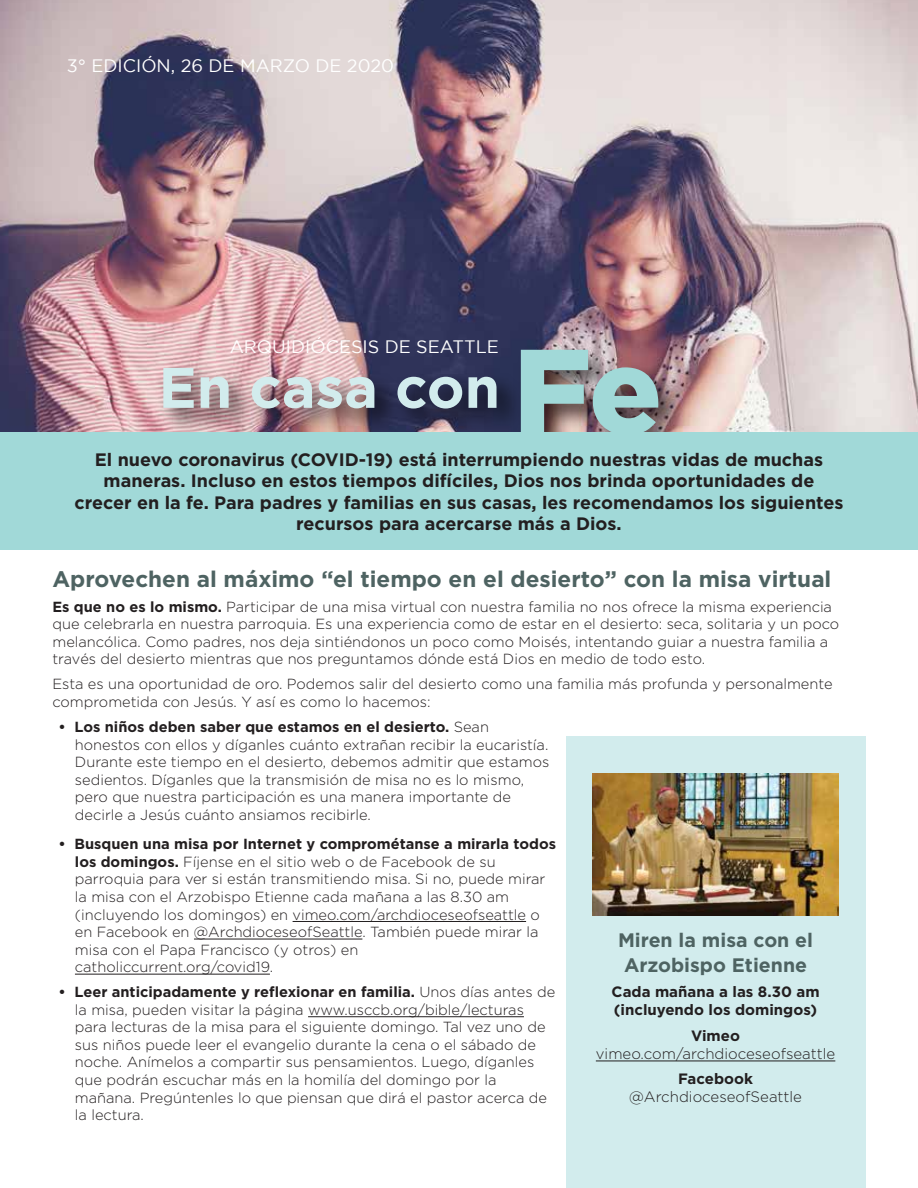
<style>
.page{position:relative;width:918px;height:1188px;background:#fff}
.page>*{position:absolute;margin:0;border:0;box-sizing:border-box;transform-origin:0 0}
.t1{font:700 57px "Gotham";color:#d2eced}
.t2{font:700 22.5px "Gotham";color:#4e6362}
.t3{font:700 19.5px/25.2px "Gotham";color:#4e6362;text-align:center}
.t4{font:700 18px/21.6px "Gotham";color:#231f20;text-align:center}
.t5{font:18px "Gotham";color:#fff}
.t6{font:700 15px/18px "Gotham";color:#231f20}
.t7{font:300 15px "Gotham";color:#231f20}
.t8{font:300 14.7px/17.5px "Gotham";color:#231f20}
.s1{font-weight:900;font-size:120px;color:#a1d9d8}
.s2{font-weight:700}
</style>
<div class="page">
<img style="left:0;top:0;width:918px;height:432px">
<img style="left:146px;top:347px;width:355px;height:85px">
<img style="left:501px;top:320px;width:194px;height:112px">
<div style="left:0;top:432px;width:918px;height:117px;background:#a1d9d8"></div>
<hr style="left:293px;top:921px;width:233px;height:1px;background:#231f20">
<hr style="left:194px;top:939px;width:168px;height:1px;background:#231f20">
<hr style="left:75px;top:974px;width:195px;height:1px;background:#231f20">
<hr style="left:308px;top:1016px;width:216px;height:1px;background:#231f20">
<div style="left:566px;top:737px;width:300px;height:451px;background:#d2eced"></div>
<hr style="left:596px;top:1061px;width:239px;height:1px;background:#231f20">
<img style="left:592px;top:773px;width:247px;height:142px">
<p class="t5" style="left:67px;top:56px;width:329px">3° EDICIÓN, 26 DE MARZO DE 2020</p>
<p class="t5" style="left:230px;top:336px;width:271px">ARQUIDIÓCESIS DE SEATTLE</p>
<h1 class="t1" style="left:159px;top:355px;width:505px">En casa con <span class="s1">Fe</span></h1>
<p class="t4" style="left:75px;top:470px;width:770px">maneras. Incluso en estos tiempos difíciles, Dios nos brinda oportunidades de crecer en la fe. Para padres y familias en sus casas, les recomendamos los siguientes recursos para acercarse más a Dios.</p>
<p class="t4" style="left:95px;top:448px;width:730px">El nuevo coronavirus (COVID-19) está interrumpiendo nuestras vidas de muchas</p>
<h2 class="t2" style="left:52px;top:566px;width:781px">Aprovechen al máximo “el tiempo en el desierto” con la misa virtual</h2>
<p class="t8" style="left:52px;top:598px;width:788px"><span class="s2">Es que no es lo mismo.</span> Participar de una misa virtual con nuestra familia no nos ofrece la misma experiencia que celebrarla en nuestra parroquia. Es una experiencia como de estar en el desierto: seca, solitaria y un poco melancólica. Como padres, nos deja sintiéndonos un poco como Moisés, intentando guiar a nuestra familia a través del desierto mientras que nos preguntamos dónde está Dios en medio de todo esto.</p>
<p class="t8" style="left:52px;top:675px;width:782px">Esta es una oportunidad de oro. Podemos salir del desierto como una familia más profunda y personalmente comprometida con Jesús. Y así es como lo hacemos:</p>
<p class="t8" style="left:75px;top:718px;width:476px;text-indent:-16px"><span class="s2">• Los niños deben saber que estamos en el desierto.</span> Sean honestos con ellos y díganles cuánto extrañan recibir la eucaristía.<br>Durante este tiempo en el desierto, debemos admitir que estamos sedientos. Díganles que la transmisión de misa no es lo mismo, pero que nuestra participación es una manera importante de decirle a Jesús cuánto ansiamos recibirle.</p>
<p class="t8" style="left:75px;top:835px;width:483px;text-indent:-16px"><span class="s2">• Busquen una misa por Internet y comprométanse a mirarla todos los domingos.</span> Fíjense en el sitio web o de Facebook de su parroquia para ver si están transmitiendo misa. Si no, puede mirar la misa con el Arzobispo Etienne cada mañana a las 8.30 am (incluyendo los domingos) en vimeo.com/archdioceseofseattle o en Facebook en @ArchdioceseofSeattle. También puede mirar la misa con el Papa Francisco (y otros) en catholiccurrent.org/covid19.</p>
<p class="t8" style="left:75px;top:983px;width:482px;text-indent:-16px"><span class="s2">• Leer anticipadamente y reflexionar en familia.</span> Unos días antes de la misa, pueden visitar la página www.usccb.org/bible/lecturas para lecturas de la misa para el siguiente domingo. Tal vez uno de sus niños puede leer el evangelio durante la cena o el sábado de noche. Anímelos a compartir sus pensamientos. Luego, díganles que podrán escuchar más en la homilía del domingo por la mañana. Pregúntenles lo que piensan que dirá el pastor acerca de la lectura.</p>
<h3 class="t3" style="left:618px;top:927px;width:197px">Miren la misa con el<br>Arzobispo Etienne</h3>
<p class="t6" style="left:612px;top:983px;width:209px">Cada mañana a las 8.30 am (incluyendo los domingos)</p>
<p class="t6" style="left:691px;top:1026px;width:50px">Vimeo</p>
<p class="t7" style="left:596px;top:1045px;width:241px">vimeo.com/archdioceseofseattle</p>
<p class="t6" style="left:678px;top:1070px;width:76px">Facebook</p>
<p class="t7" style="left:629px;top:1089px;width:174px">@ArchdioceseofSeattle</p>
</div>
